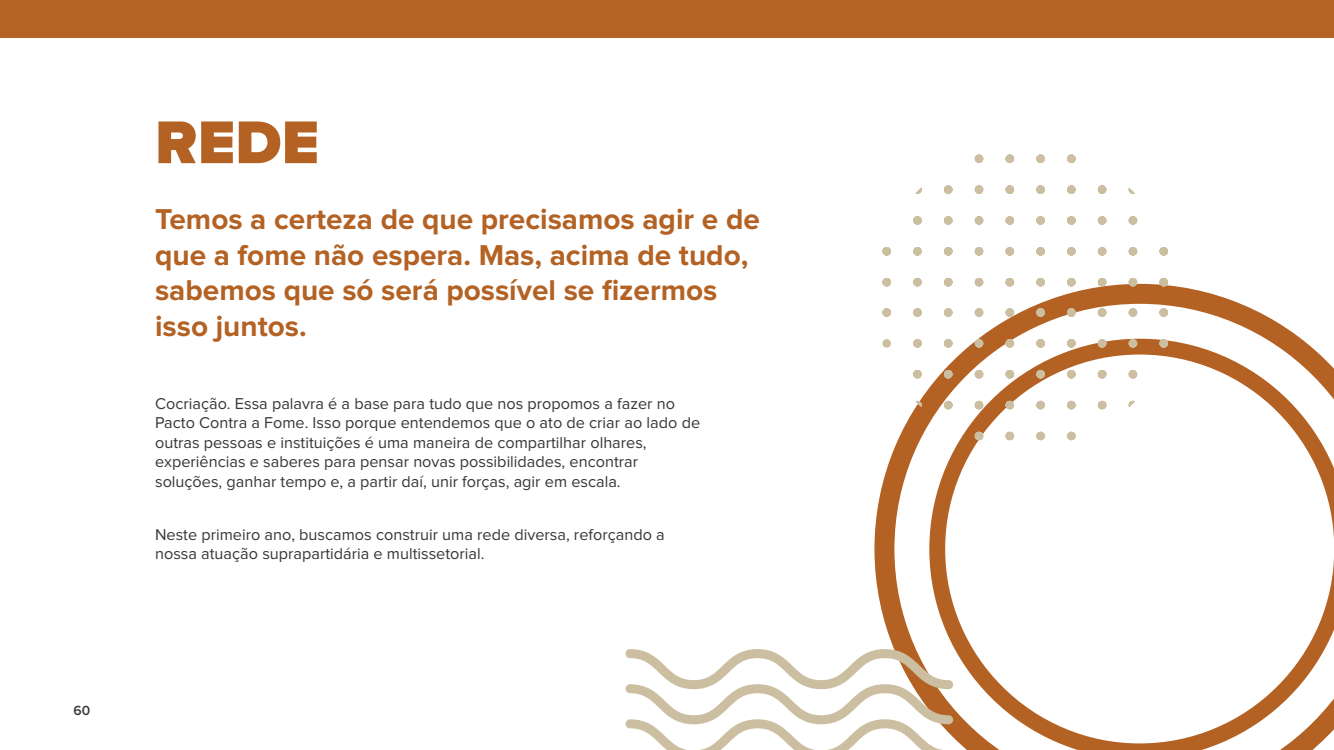
<style>
.page{position:relative;width:1334px;height:750px;background:#fff}
.page>*{position:absolute;margin:0;border:0;box-sizing:border-box;transform-origin:0 0}
.t1{font:900 62.5px "Proxima Nova";color:#b36224}
.t2{font:700 29.75px/35.8px "Proxima Nova";color:#b36224}
.t3{font:16.25px/19.5px "Proxima Nova";color:#373737}
.t4{font:600 13.75px "Proxima Nova";color:#383838}
</style>
<div class="page">
<div style="left:0;top:0;width:1333px;height:37px;background:#b56324"></div>
<svg style="left:874px;top:284px;width:459px;height:466px"></svg>
<svg style="left:625px;top:649px;width:328px;height:101px"></svg>
<svg style="left:882px;top:154px;width:285px;height:286px"></svg>
<p class="t4" style="left:74px;top:704px;width:18px">60</p>
<h1 class="t1" style="left:155px;top:114px;width:165px">REDE</h1>
<h2 class="t2" style="left:155px;top:202px;width:606px">Temos a certeza de que precisamos agir e de que a fome não espera. Mas, acima de tudo, sabemos que só será possível se fizermos isso juntos.</h2>
<p class="t3" style="left:155px;top:394px;width:546px">Cocriação. Essa palavra é a base para tudo que nos propomos a fazer no Pacto Contra a Fome. Isso porque entendemos que o ato de criar ao lado de outras pessoas e instituições é uma maneira de compartilhar olhares, experiências e saberes para pensar novas possibilidades, encontrar soluções, ganhar tempo e, a partir daí, unir forças, agir em escala.</p>
<p class="t3" style="left:155px;top:525px;width:511px">Neste primeiro ano, buscamos construir uma rede diversa, reforçando a nossa atuação suprapartidária e multissetorial.</p>
</div>
